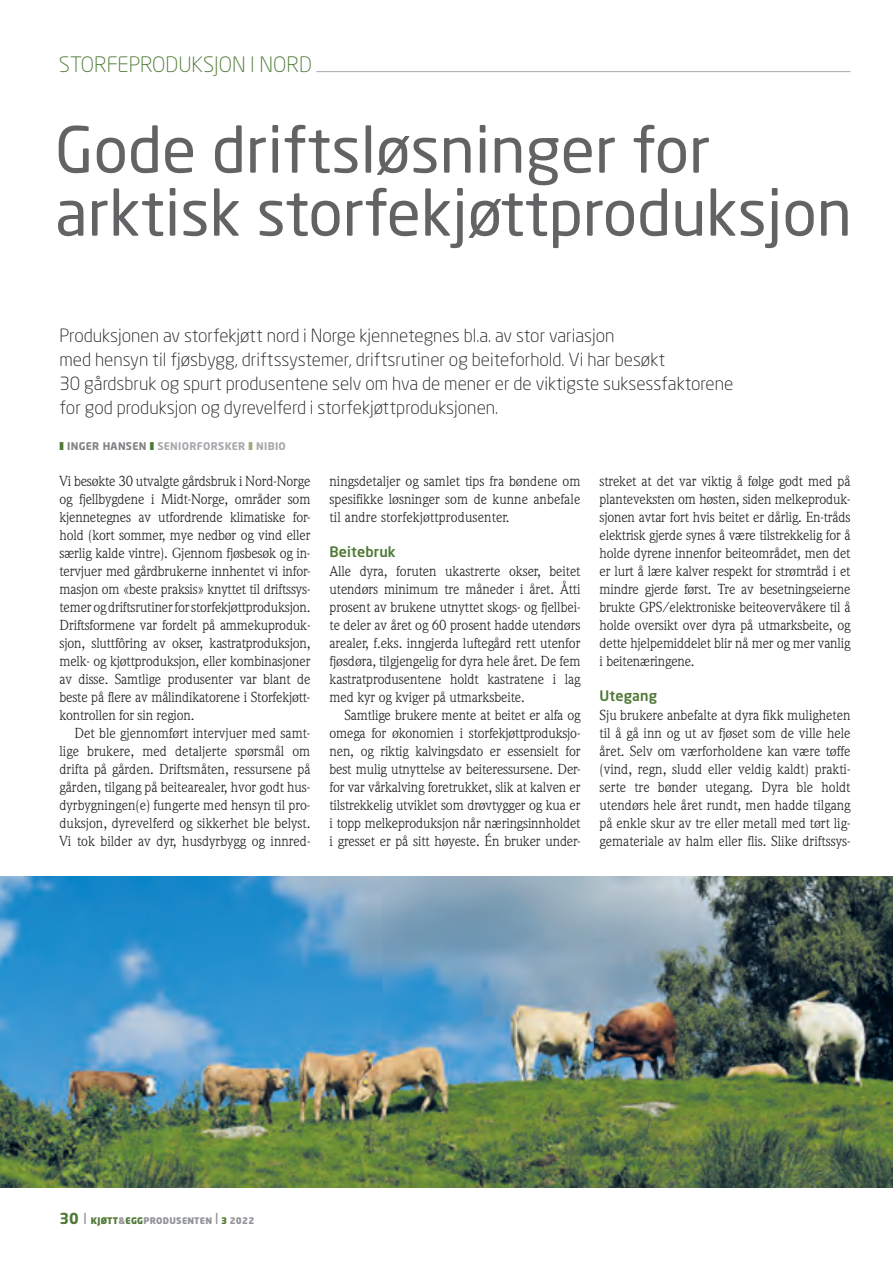
<style>
.page{position:relative;width:893px;height:1263px;background:#fff}
.page>*{position:absolute;margin:0;border:0;box-sizing:border-box;transform-origin:0 0}
.t1{font:63px/63px "Neo Sans Std";color:#636366}
.t2{font:300 21px "Neo Sans Std";color:#4f7936}
.t3{font:300 18px/24px "Neo Sans Std";color:#231f20}
.t4{font:14.25px/18px "Weidemann Std";letter-spacing:-.005em;color:#231f20;text-align:justify}
.t5{font:500 14.25px "Neo Sans Std";letter-spacing:.01em;color:#4f7936}
.t6{font:700 10.5px "Neo Sans Std";letter-spacing:.03em;color:#a8a9ad}
.t7{font:900 9px "Neo Sans Std";letter-spacing:.03em;color:#939598}
.s1{color:#4f7936}
.s2{color:#808285}
.s3{color:#9cac84}
.s4{font-weight:700;font-size:15px;color:#4f7936}
.s5{font-weight:400;font-size:15px}
</style>
<div class="page">
<hr style="left:316px;top:71px;width:534px;height:1px;background:#a8a9ad">
<img style="left:0;top:876px;width:893px;height:312px">
<h2 class="t2" style="left:59px;top:52px;width:254px">STORFEPRODUKSJON I NORD</h2>
<h1 class="t1" style="left:55px;top:117px;width:798px">Gode driftsløsninger for arktisk storfekjøttproduksjon</h1>
<p class="t3" style="left:60px;top:323px;width:675px">Produksjonen av storfekjøtt nord i Norge kjennetegnes bl.a. av stor variasjon<br>med hensyn til fjøsbygg, driftssystemer, driftsrutiner og beiteforhold. Vi har besøkt<br>30 gårdsbruk og spurt produsentene selv om hva de mener er de viktigste suksessfaktorene for god produksjon og dyrevelferd i storfekjøttproduksjonen.</p>
<p class="t6" style="left:60px;top:439px;width:228px"><span class="s1">❚</span> <span class="s2">INGER HANSEN</span> <span class="s1">❚</span> SENIORFORSKER <span class="s3">❚</span> NIBIO</p>
<p class="t4" style="left:60px;top:472px;width:252px">Vi besøkte 30 utvalgte gårdsbruk i Nord-Norge og fjellbygdene i Midt-Norge, områder som kjennetegnes av utfordrende klimatiske for&shy;hold (kort sommer, mye nedbør og vind eller særlig kalde vintre). Gjennom fjøsbesøk og in&shy;tervjuer med gårdbrukerne innhentet vi infor&shy;masjon om «beste praksis» knyttet til driftssys&shy;temer og driftsrutiner for storfekjøttproduksjon.<br>Driftsformene var fordelt på ammekuproduk&shy;sjon, sluttfôring av okser, kastratproduksjon, melk- og kjøttproduksjon, eller kombinasjoner av disse. Samtlige produsenter var blant de beste på flere av målindikatorene i Storfekjøtt&shy;kontrollen for sin region.</p>
<p class="t4" style="left:60px;top:724px;width:252px;text-indent:15px">Det ble gjennomført intervjuer med samt&shy;lige brukere, med detaljerte spørsmål om drifta på gården. Driftsmåten, ressursene på gården, tilgang på beitearealer, hvor godt hus&shy;dyrbygningen(e) fungerte med hensyn til pro&shy;duksjon, dyrevelferd og sikkerhet ble belyst.<br>Vi tok bilder av dyr, husdyrbygg og innred-</p>
<p class="t4" style="left:330px;top:472px;width:252px">ningsdetaljer og samlet tips fra bøndene om spesifikke løsninger som de kunne anbefale til andre storfekjøttprodusenter.</p>
<p class="t5" style="left:330px;top:543px;width:68px">Beitebruk</p>
<p class="t4" style="left:330px;top:562px;width:252px">Alle dyra, foruten ukastrerte okser, beitet utendørs minimum tre måneder i året. Åtti prosent av brukene utnyttet skogs- og fjellbei&shy;te deler av året og 60 prosent hadde utendørs arealer, f.eks. inngjerda luftegård rett utenfor fjøsdøra, tilgjengelig for dyra hele året. De fem kastratprodusentene holdt kastratene i lag med kyr og kviger på utmarksbeite.</p>
<p class="t4" style="left:330px;top:706px;width:252px;text-indent:15px">Samtlige brukere mente at beitet er alfa og omega for økonomien i storfekjøttproduksjo&shy;nen, og riktig kalvingsdato er essensielt for best mulig utnyttelse av beiteressursene. Der&shy;for var vårkalving foretrukket, slik at kalven er tilstrekkelig utviklet som drøvtygger og kua er i topp melkeproduksjon når næringsinnholdet i gresset er på sitt høyeste. Én bruker under-</p>
<p class="t4" style="left:600px;top:472px;width:252px">streket at det var viktig å følge godt med på planteveksten om høsten, siden melkeproduk&shy;sjonen avtar fort hvis beitet er dårlig. En-tråds elektrisk gjerde synes å være tilstrekkelig for å holde dyrene innenfor beiteområdet, men det er lurt å lære kalver respekt for strømtråd i et mindre gjerde først. Tre av besetningseierne brukte GPS/elektroniske beiteovervåkere til å holde oversikt over dyra på utmarksbeite, og dette hjelpemiddelet blir nå mer og mer vanlig i beitenæringene.</p>
<p class="t5" style="left:600px;top:687px;width:59px">Utegang</p>
<p class="t4" style="left:600px;top:706px;width:252px">Sju brukere anbefalte at dyra fikk muligheten til å gå inn og ut av fjøset som de ville hele året. Selv om værforholdene kan være tøffe (vind, regn, sludd eller veldig kaldt) prakti&shy;serte tre bønder utegang. Dyra ble holdt utendørs hele året rundt, men hadde tilgang på enkle skur av tre eller metall med tørt lig&shy;gemateriale av halm eller flis. Slike driftssys-</p>
<p class="t7" style="left:60px;top:1215px;width:196px"><span class="s4">30</span> <span class="s5">I</span> <span class="s1">KJØTT</span>&amp;<span class="s1">EGG</span>PRODUSENTEN <span class="s5">I</span> <span class="s1">3</span> 2022</p>
</div>
